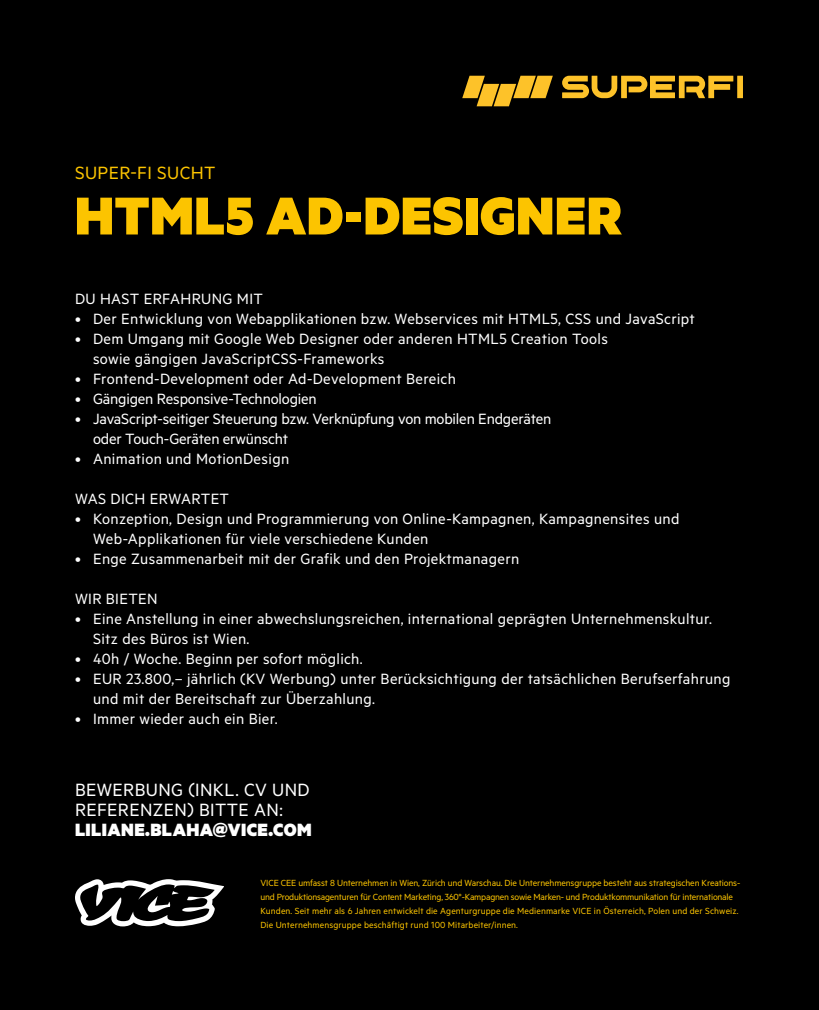
<style>
.page{position:relative;width:819px;height:1010px;background:#000}
.page>*{position:absolute;margin:0;border:0;box-sizing:border-box;transform-origin:0 0}
.t1{font:900 60px "Metric";letter-spacing:.01em;color:#fcc400}
.t2{font:20px/20px "Metric";letter-spacing:.02em;color:#fff}
.t3{font:900 20px "Metric";letter-spacing:.02em;color:#fff}
.t4{font:20px "Metric";letter-spacing:.02em;color:#fcc400}
.t5{font:16.75px/20px "Metric";letter-spacing:.02em;color:#fff}
.t6{font:16.75px/20px "Metric";letter-spacing:-.01em;color:#fff}
.t7{font:10px/14px "Metric";letter-spacing:-.01em;color:#fcc400}
</style>
<div class="page">
<svg style="left:75px;top:879px;width:149px;height:47px"></svg>
<div style="left:737px;top:76px;width:6px;height:22px;background:#fdc229"></div>
<svg style="left:562px;top:76px;width:171px;height:23px"></svg>
<svg style="left:462px;top:76px;width:91px;height:30px"></svg>
<p class="t4" style="left:75px;top:162px;width:142px">SUPER-FI SUCHT</p>
<h1 class="t1" style="left:75px;top:178px;width:548px">HTML5 AD-DESIGNER</h1>
<p class="t5" style="left:75px;top:289px;width:189px">DU HAST ERFAHRUNG MIT</p>
<p class="t5" style="left:75px;top:309px;width:621px">• Der Entwicklung von Webapplikationen bzw. Webservices mit HTML5, CSS und JavaScript</p>
<p class="t5" style="left:93px;top:329px;width:516px;text-indent:-18px">• Dem Umgang mit Google Web Designer oder anderen HTML5 Creation Tools sowie gängigen JavaScriptCSS-Frameworks</p>
<p class="t5" style="left:75px;top:369px;width:382px">• Frontend-Development oder Ad-Development Bereich</p>
<p class="t6" style="left:75px;top:389px;width:243px">• Gängigen Responsive-Technologien</p>
<p class="t6" style="left:93px;top:409px;width:460px;text-indent:-18px">• JavaScript-seitiger Steuerung bzw. Verknüpfung von mobilen Endgeräten oder Touch-Geräten erwünscht</p>
<p class="t5" style="left:75px;top:449px;width:216px">• Animation und MotionDesign</p>
<p class="t5" style="left:75px;top:489px;width:156px">WAS DICH ERWARTET</p>
<p class="t5" style="left:93px;top:509px;width:588px;text-indent:-18px">• Konzeption, Design und Programmierung von Online-Kampagnen, Kampagnensites und<br>Web-Applikationen für viele verschiedene Kunden</p>
<p class="t5" style="left:75px;top:549px;width:446px">• Enge Zusammenarbeit mit der Grafik und den Projektmanagern</p>
<p class="t5" style="left:75px;top:589px;width:84px">WIR BIETEN</p>
<p class="t5" style="left:93px;top:609px;width:620px;text-indent:-18px">• Eine Anstellung in einer abwechslungsreichen, international geprägten Unternehmenskultur.<br>Sitz des Büros ist Wien.</p>
<p class="t5" style="left:75px;top:649px;width:289px">• 40h / Woche. Beginn per sofort möglich.</p>
<p class="t5" style="left:93px;top:669px;width:639px;text-indent:-18px">• EUR 23.800,– jährlich (KV Werbung) unter Berücksichtigung der tatsächlichen Berufserfahrung und mit der Bereitschaft zur Überzahlung.</p>
<p class="t5" style="left:75px;top:709px;width:204px">• Immer wieder auch ein Bier.</p>
<p class="t2" style="left:75px;top:779px;width:236px">BEWERBUNG (INKL. CV UND<br>REFERENZEN) BITTE AN:</p>
<p class="t3" style="left:75px;top:817px;width:238px">LILIANE.BLAHA@VICE.COM</p>
<p class="t7" style="left:260px;top:875px;width:481px">VICE CEE umfasst 8 Unternehmen in Wien, Zürich und Warschau. Die Unternehmensgruppe besteht aus strategischen Kreations&shy;und Produktionsagenturen für Content Marketing, 360°-Kampagnen sowie Marken- und Produktkommunikation für internationale Kunden. Seit mehr als 6 Jahren entwickelt die Agenturgruppe die Medienmarke VICE in Österreich, Polen und der Schweiz.<br>Die Unternehmensgruppe beschäftigt rund 100 Mitarbeiter/innen.</p>
</div>
